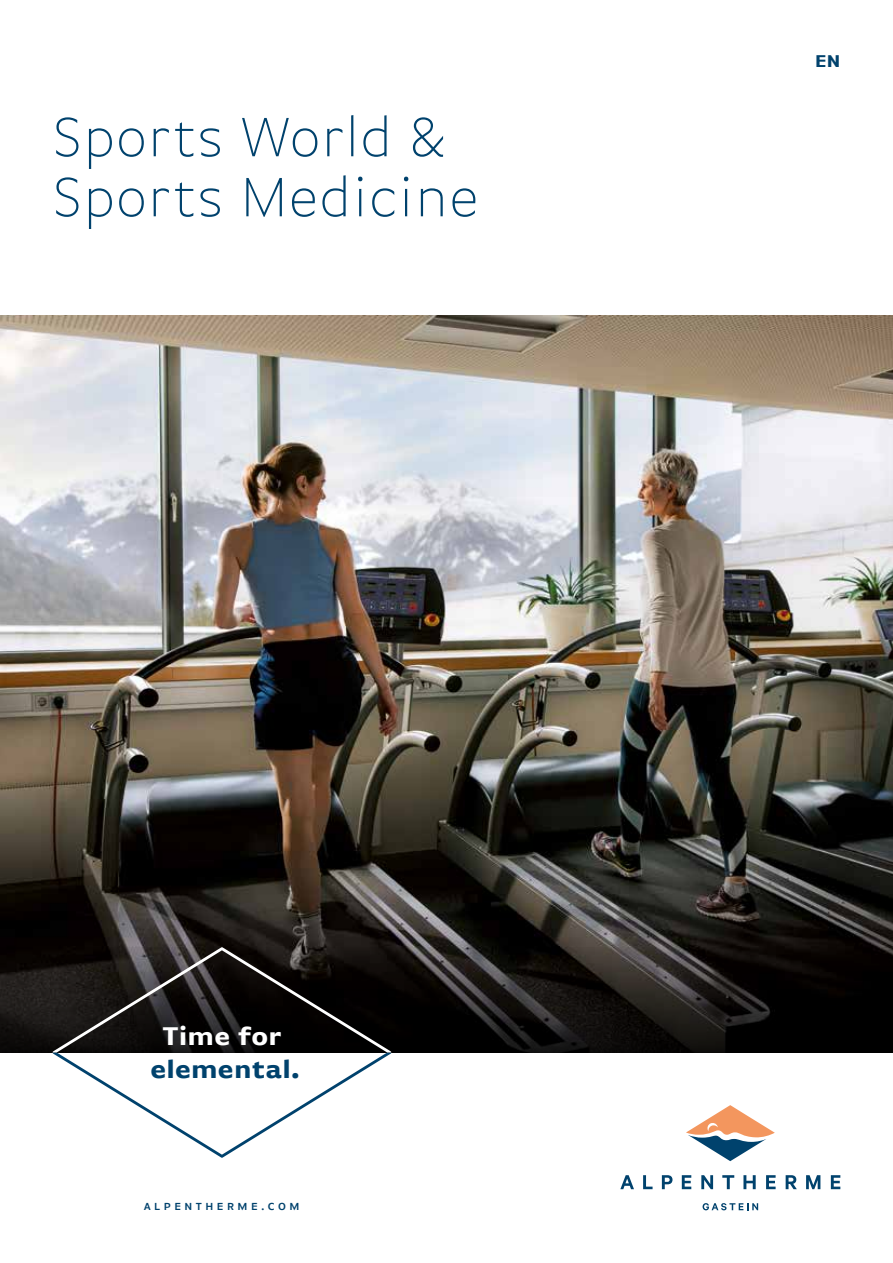
<style>
.page{position:relative;width:893px;height:1263px;background:#fff}
.page>*{position:absolute;margin:0;border:0;box-sizing:border-box;transform-origin:0 0}
.t1{font:200 58.5px/60px "Basic Gothic Offc Pro";color:#00426d}
.t2{font:700 27px "Basic Gothic Offc Pro";letter-spacing:.005em;color:#00426d}
.t3{font:700 27px "Basic Gothic Offc Pro";letter-spacing:.005em;color:#fff}
.t4{font:700 18px "Basic Gothic Offc Pro";color:#00426d}
.t5{font:600 10.8px "Basic Gothic Offc Pro";letter-spacing:.32em;color:#00426d}
</style>
<div class="page">
<img style="left:0;top:316px;width:893px;height:631px">
<svg style="left:620px;top:1175px;width:14px;height:14px"></svg>
<svg style="left:643px;top:1175px;width:10px;height:14px"></svg>
<svg style="left:662px;top:1175px;width:10px;height:14px"></svg>
<svg style="left:682px;top:1175px;width:9px;height:14px"></svg>
<svg style="left:701px;top:1175px;width:12px;height:14px"></svg>
<svg style="left:722px;top:1175px;width:12px;height:14px"></svg>
<svg style="left:743px;top:1175px;width:13px;height:14px"></svg>
<svg style="left:766px;top:1175px;width:10px;height:14px"></svg>
<svg style="left:786px;top:1175px;width:11px;height:14px"></svg>
<svg style="left:806px;top:1175px;width:14px;height:14px"></svg>
<svg style="left:831px;top:1175px;width:9px;height:14px"></svg>
<svg style="left:703px;top:1203px;width:55px;height:7px"></svg>
<svg style="left:686px;top:1105px;width:89px;height:56px"></svg>
<svg style="left:0;top:947px;width:893px;height:105px;background:#151211"></svg>
<svg style="left:53px;top:947px;width:338px;height:211px"></svg>
<p class="t1" style="left:52px;top:107px;width:429px">Sports World &amp;<br>Sports Medicine</p>
<p class="t3" style="left:163px;top:1020px;width:120px">Time for</p>
<p class="t2" style="left:151px;top:1053px;width:151px">elemental.</p>
<p class="t5" style="left:144px;top:1200px;width:157px">ALPENTHERME.COM</p>
<p class="t4" style="left:815px;top:50px;width:27px">EN</p>
</div>
